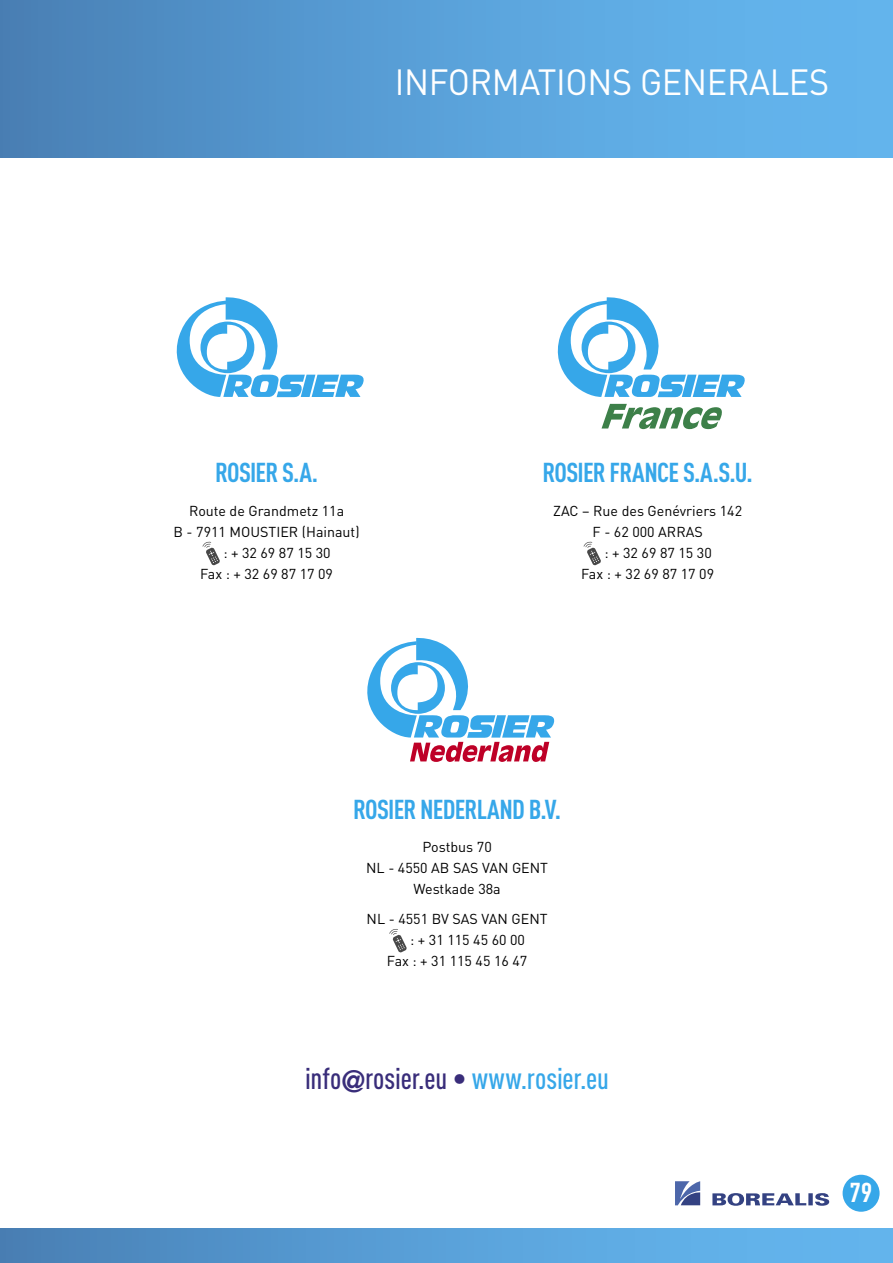
<style>
.page{position:relative;width:893px;height:1263px;background:#fff}
.page>*{position:absolute;margin:0;border:0;box-sizing:border-box;transform-origin:0 0}
.t1{font:36px "DIN";letter-spacing:-.01em;color:#fff;scale:.95 1}
.t2{font:500 30px "DIN Cond";letter-spacing:-.005em;color:#392d7a}
.t3{font:700 27px "DIN Cond";letter-spacing:-.03em;color:#36a7e9}
.t4{font:700 27px "DIN Condensed";color:#fff;scale:1.1 1}
.t5{font:14.25px/21px "DIN";color:#000;text-align:center}
.s1{font-family:"Helvetica Neue";font-weight:700}
.s2{color:#36a7e9}
</style>
<div class="page">
<div style="left:0;top:0;width:893px;height:157px;background:linear-gradient(to right,#4a83b9,#66bbf4)"></div>
<div style="left:0;top:1229px;width:893px;height:34px;background:linear-gradient(to right,#4a82b8,#66bbf4)"></div>
<svg style="left:675px;top:1181px;width:25px;height:24px"></svg>
<div style="left:808px;top:1193px;width:5px;height:12px;background:#344282"></div>
<svg style="left:815px;top:1193px;width:14px;height:13px"></svg>
<svg style="left:712px;top:1193px;width:94px;height:13px"></svg>
<div style="left:841px;top:1173px;width:40px;height:40px;background:#36a7e9;border-radius:50%"></div>
<div style="left:840px;top:1172px;width:42px;height:42px;border:3px solid #fff;border-radius:50%"></div>
<svg style="left:367px;top:637px;width:188px;height:125px"></svg>
<svg style="left:389px;top:929px;width:18px;height:24px"></svg>
<svg style="left:176px;top:297px;width:188px;height:100px"></svg>
<svg style="left:202px;top:541px;width:18px;height:25px"></svg>
<svg style="left:557px;top:297px;width:188px;height:100px"></svg>
<svg style="left:601px;top:404px;width:121px;height:25px"></svg>
<svg style="left:583px;top:541px;width:18px;height:25px"></svg>
<h1 class="t1" style="left:395px;top:60px;width:459px">INFORMATIONS GENERALES</h1>
<h3 class="t3" style="left:215px;top:456px;width:105px">ROSIER S.A.</h3>
<p class="t5" style="left:189px;top:500px;width:157px">Route de Grandmetz 11a</p>
<p class="t5" style="left:174px;top:521px;width:188px">B - 7911 MOUSTIER (Hainaut)</p>
<p class="t5" style="left:223px;top:542px;width:109px">: + 32 69 87 15 30</p>
<p class="t5" style="left:200px;top:563px;width:134px">Fax : + 32 69 87 17 09</p>
<h3 class="t3" style="left:542px;top:456px;width:212px">ROSIER FRANCE S.A.S.U.</h3>
<p class="t5" style="left:553px;top:500px;width:191px">ZAC – Rue des Genévriers 142</p>
<p class="t5" style="left:593px;top:521px;width:112px">F - 62 000 ARRAS</p>
<p class="t5" style="left:604px;top:542px;width:109px">: + 32 69 87 15 30</p>
<p class="t5" style="left:581px;top:563px;width:134px">Fax : + 32 69 87 17 09</p>
<h3 class="t3" style="left:353px;top:792px;width:209px">ROSIER NEDERLAND B.V.</h3>
<p class="t5" style="left:366px;top:836px;width:183px">Postbus 70<br>NL - 4550 AB SAS VAN GENT<br>Westkade 38a</p>
<p class="t5" style="left:367px;top:908px;width:182px">NL - 4551 BV SAS VAN GENT</p>
<p class="t5" style="left:410px;top:929px;width:116px">: + 31 115 45 60 00</p>
<p class="t5" style="left:387px;top:950px;width:142px">Fax : + 31 115 45 16 47</p>
<h2 class="t2" style="left:305px;top:1061px;width:305px">info<span class="s1">@</span>rosier.eu • <span class="s2">www.rosier.eu</span></h2>
<h3 class="t4" style="left:850px;top:1174px;width:22px">79</h3>
</div>
